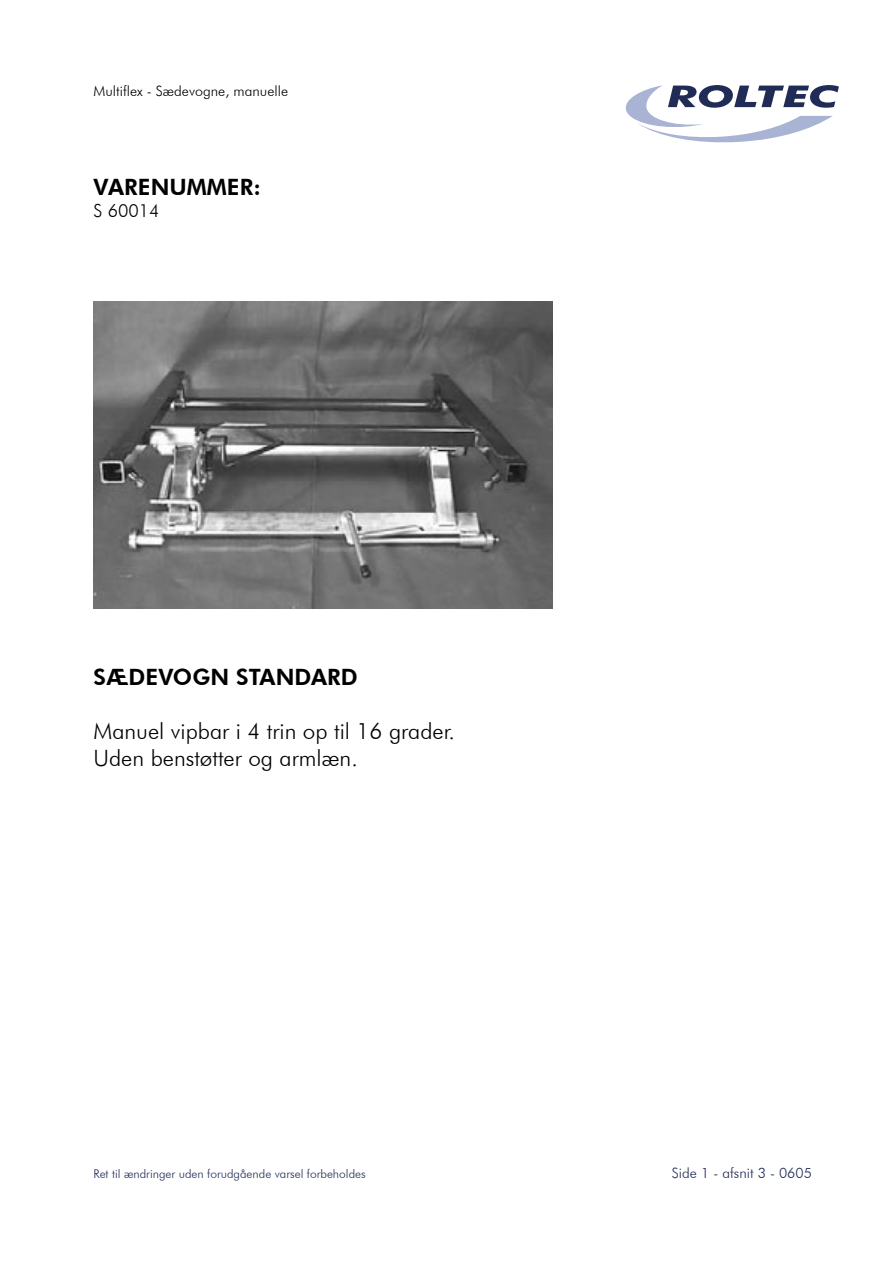
<style>
.page{position:relative;width:893px;height:1263px;background:#fff}
.page>*{position:absolute;margin:0;border:0;box-sizing:border-box;transform-origin:0 0}
.t1{font:300 22.5px "Futura BT";color:#000}
.t2{font:800 22.5px "Futura BT";color:#000}
.t3{font:300 18px "Futura BT";color:#000}
.t4{font:300 14.25px "Futura BT";color:#000}
.t5{font:300 14.25px "Futura BT";color:#212c56}
.t6{font:300 12px "Futura BT";color:#212c56}
</style>
<div class="page">
<svg style="left:625px;top:85px;width:214px;height:58px"></svg>
<img style="left:94px;top:302px;width:459px;height:306px">
<p class="t4" style="left:94px;top:82px;width:196px">Multiflex - Sædevogne, manuelle</p>
<p class="t2" style="left:94px;top:173px;width:169px">VARENUMMER:</p>
<p class="t3" style="left:94px;top:200px;width:67px">S 60014</p>
<p class="t2" style="left:94px;top:664px;width:266px">SÆDEVOGN STANDARD</p>
<p class="t1" style="left:94px;top:718px;width:363px">Manuel vipbar i 4 trin op til 16 grader.</p>
<p class="t1" style="left:94px;top:745px;width:266px">Uden benstøtter og armlæn.</p>
<p class="t6" style="left:94px;top:1166px;width:274px">Ret til ændringer uden forudgående varsel forbeholdes</p>
<p class="t5" style="left:672px;top:1164px;width:142px">Side 1 - afsnit 3 - 0605</p>
</div>
